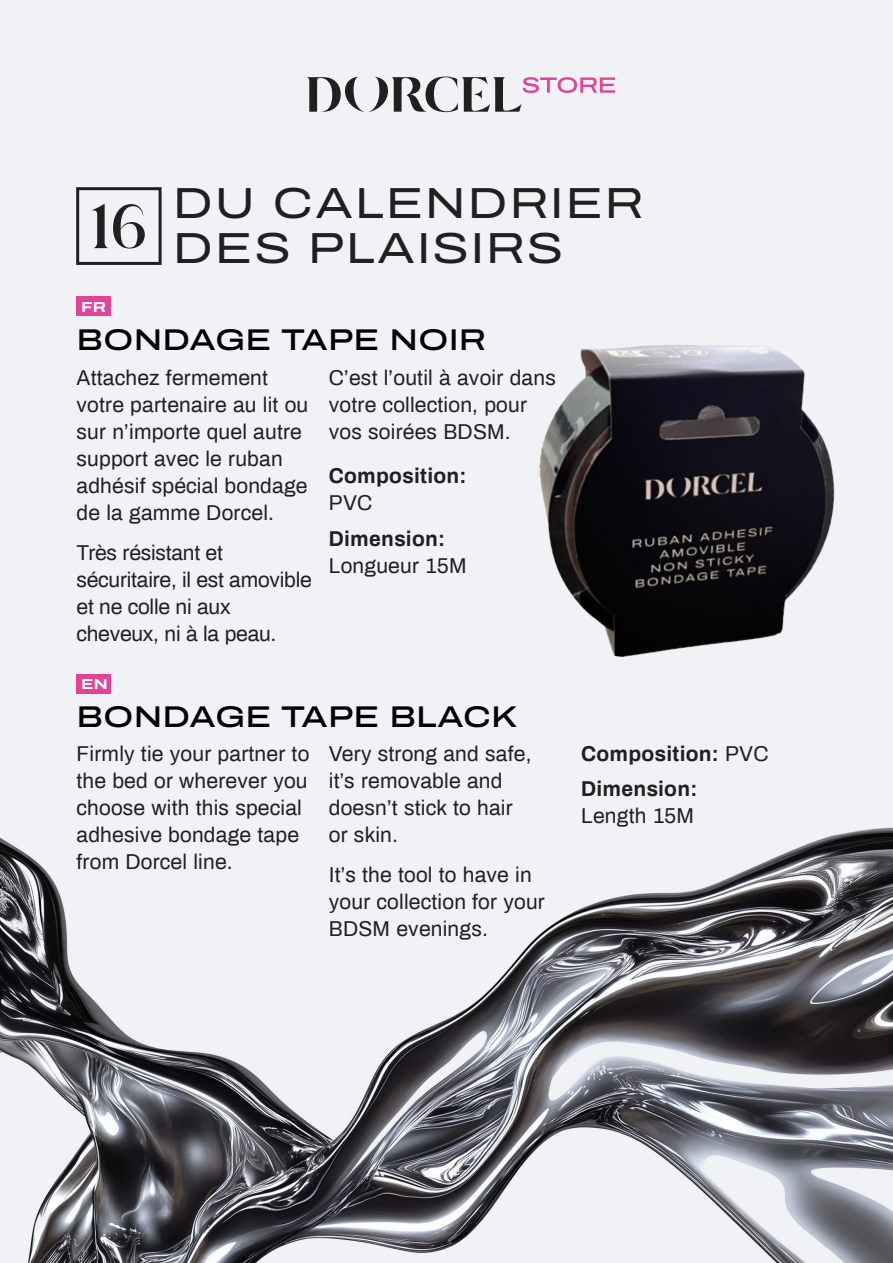
<style>
.page{position:relative;width:893px;height:1263px;background:#fff}
.page>*{position:absolute;margin:0;border:0;box-sizing:border-box;transform-origin:0 0}
.t1{font:500 60px "Juana";color:#231f20}
.t2{font:43.5px/45px "Archivo Expanded";letter-spacing:.03em;color:#231f20}
.t3{font:500 30px "Archivo Expanded";color:#000001}
.t4{font:21px/27px "Archivo";letter-spacing:.01em;color:#231f20}
.t5{font:21px/27px "Archivo";letter-spacing:-.01em;color:#231f20}
.t6{font:700 21px/27px "Archivo";letter-spacing:.01em;color:#231f20}
.t7{font:700 14.4px "Archivo Expanded";color:#fff}
.s1{font-weight:400}
.s2{font-weight:700}
</style>
<div class="page">
<img style="left:0;top:0;width:893px;height:1263px">
<img style="left:516px;top:318px;width:337px;height:364px">
<div style="left:77px;top:297px;width:34px;height:19px;background:#e44498"></div>
<div style="left:77px;top:674px;width:34px;height:19px;background:#e44498"></div>
<svg style="left:306px;top:77px;width:309px;height:35px"></svg>
<div style="left:76px;top:187px;width:86px;height:78px;border:3px solid #231f20"></div>
<p class="t1" style="left:91px;top:187px;width:58px">16</p>
<p class="t7" style="left:81px;top:296px;width:26px">FR</p>
<p class="t2" style="left:173px;top:181px;width:472px">DU CALENDRIER<br>DES PLAISIRS</p>
<p class="t3" style="left:77px;top:317px;width:411px">BONDAGE TAPE NOIR</p>
<p class="t4" style="left:77px;top:363px;width:233px">Attachez fermement votre partenaire au lit ou sur n’importe quel autre support avec le ruban adhésif spécial bondage de la gamme Dorcel.</p>
<p class="t5" style="left:77px;top:538px;width:237px">Très résistant et sécuritaire, il est amovible et ne colle ni aux cheveux, ni à la peau.</p>
<p class="t7" style="left:81px;top:673px;width:28px">EN</p>
<p class="t4" style="left:329px;top:363px;width:228px">C’est l’outil à avoir dans votre collection, pour vos soirées BDSM.</p>
<p class="t6" style="left:329px;top:462px;width:139px">Composition:<br><span class="s1">PVC</span></p>
<p class="t4" style="left:329px;top:524px;width:139px"><span class="s2">Dimension:<br></span>Longueur 15M</p>
<p class="t3" style="left:77px;top:695px;width:443px">BONDAGE TAPE BLACK</p>
<p class="t4" style="left:77px;top:739px;width:234px">Firmly tie your partner to the bed or wherever you choose with this special adhesive bondage tape from Dorcel line.</p>
<p class="t4" style="left:329px;top:739px;width:204px">Very strong and safe, it’s removable and doesn’t stick to hair or skin.</p>
<p class="t4" style="left:329px;top:860px;width:218px">It’s the tool to have in your collection for your<br>BDSM evenings.</p>
<p class="t6" style="left:581px;top:740px;width:189px">Composition: <span class="s1">PVC</span></p>
<p class="t6" style="left:581px;top:775px;width:118px">Dimension:<br><span class="s1">Length 15M</span></p>
</div>
